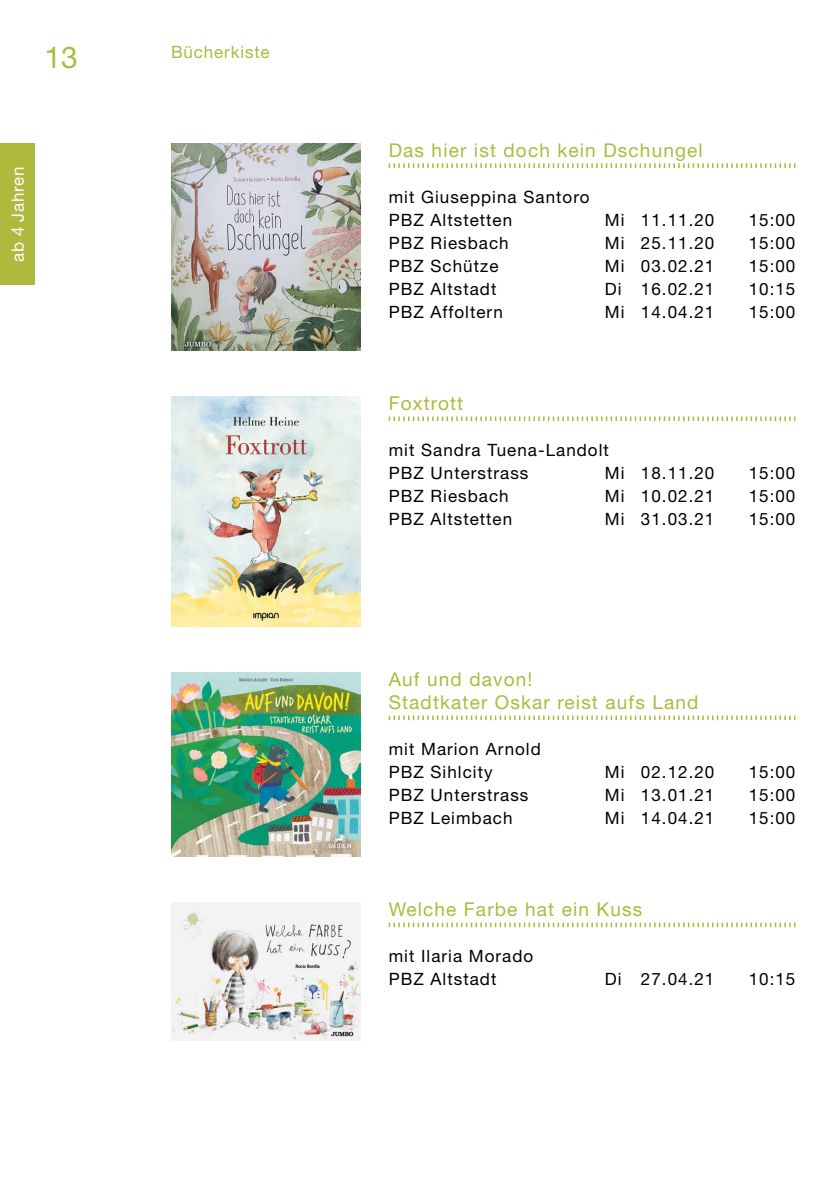
<style>
.page{position:relative;width:840px;height:1191px;background:#fff}
.page>*{position:absolute;margin:0;border:0;box-sizing:border-box;transform-origin:0 0}
.t1{font:30px "Helvetica Neue";color:#adba3e}
.t2{font:19px/23px "Helvetica Neue";letter-spacing:.06em;color:#adba3e}
.t3{font:17px/23px "Helvetica Neue";letter-spacing:.06em;color:#000}
.t4{font:17px "Helvetica Neue";letter-spacing:.05em;color:#adba3e}
.t5{font:17px "Helvetica Neue";letter-spacing:.05em;color:#fff}
</style>
<div class="page">
<svg style="left:388px;top:163px;width:407px;height:5px"></svg>
<svg style="left:388px;top:416px;width:407px;height:5px"></svg>
<svg style="left:388px;top:715px;width:407px;height:5px"></svg>
<svg style="left:388px;top:922px;width:407px;height:5px"></svg>
<div style="left:0;top:143px;width:34px;height:142px;background:#adba3e"></div>
<img style="left:171px;top:396px;width:189px;height:230px">
<img style="left:171px;top:903px;width:189px;height:138px">
<img style="left:171px;top:143px;width:189px;height:207px">
<img style="left:171px;top:672px;width:189px;height:185px">
<h1 class="t1" style="left:45px;top:40px;width:35px">13</h1>
<p class="t5" style="left:8px;top:262px;width:98px;rotate:-90deg">ab 4 Jahren</p>
<p class="t4" style="left:171px;top:42px;width:100px">Bücherkiste</p>
<p class="t2" style="left:388px;top:139px;width:315px">Das hier ist doch kein Dschungel</p>
<p class="t3" style="left:388px;top:185px;width:202px">mit Giuseppina Santoro<br>PBZ Altstetten</p>
<p class="t3" style="left:604px;top:208px;width:111px">Mi 11.11.20</p>
<p class="t3" style="left:748px;top:208px;width:48px">15:00</p>
<p class="t3" style="left:388px;top:231px;width:121px">PBZ Riesbach</p>
<p class="t3" style="left:604px;top:231px;width:111px">Mi 25.11.20</p>
<p class="t3" style="left:748px;top:231px;width:48px">15:00</p>
<p class="t3" style="left:388px;top:254px;width:111px">PBZ Schütze</p>
<p class="t3" style="left:604px;top:254px;width:111px">Mi 03.02.21</p>
<p class="t3" style="left:748px;top:254px;width:48px">15:00</p>
<p class="t3" style="left:388px;top:277px;width:109px">PBZ Altstadt</p>
<p class="t3" style="left:604px;top:277px;width:111px">Di 16.02.21</p>
<p class="t3" style="left:748px;top:277px;width:48px">10:15</p>
<p class="t3" style="left:388px;top:300px;width:116px">PBZ Affoltern</p>
<p class="t3" style="left:604px;top:300px;width:111px">Mi 14.04.21</p>
<p class="t3" style="left:748px;top:300px;width:48px">15:00</p>
<p class="t2" style="left:388px;top:392px;width:76px">Foxtrott</p>
<p class="t3" style="left:388px;top:438px;width:221px">mit Sandra Tuena-Landolt<br>PBZ Unterstrass</p>
<p class="t3" style="left:604px;top:461px;width:111px">Mi 18.11.20</p>
<p class="t3" style="left:748px;top:461px;width:48px">15:00</p>
<p class="t3" style="left:388px;top:484px;width:121px">PBZ Riesbach</p>
<p class="t3" style="left:604px;top:484px;width:111px">Mi 10.02.21</p>
<p class="t3" style="left:748px;top:484px;width:48px">15:00</p>
<p class="t3" style="left:388px;top:507px;width:125px">PBZ Altstetten</p>
<p class="t3" style="left:604px;top:507px;width:111px">Mi 31.03.21</p>
<p class="t3" style="left:748px;top:507px;width:48px">15:00</p>
<p class="t2" style="left:388px;top:668px;width:311px">Auf und davon!<br>Stadtkater Oskar reist aufs Land</p>
<p class="t3" style="left:388px;top:737px;width:154px">mit Marion Arnold<br>PBZ Sihlcity</p>
<p class="t3" style="left:604px;top:760px;width:111px">Mi 02.12.20</p>
<p class="t3" style="left:748px;top:760px;width:48px">15:00</p>
<p class="t3" style="left:388px;top:783px;width:141px">PBZ Unterstrass</p>
<p class="t3" style="left:604px;top:783px;width:111px">Mi 13.01.21</p>
<p class="t3" style="left:748px;top:783px;width:48px">15:00</p>
<p class="t3" style="left:388px;top:806px;width:125px">PBZ Leimbach</p>
<p class="t3" style="left:604px;top:806px;width:111px">Mi 14.04.21</p>
<p class="t3" style="left:748px;top:806px;width:48px">15:00</p>
<p class="t2" style="left:388px;top:898px;width:255px">Welche Farbe hat ein Kuss</p>
<p class="t3" style="left:388px;top:944px;width:146px">mit Ilaria Morado<br>PBZ Altstadt</p>
<p class="t3" style="left:604px;top:967px;width:111px">Di 27.04.21</p>
<p class="t3" style="left:748px;top:967px;width:48px">10:15</p>
</div>
